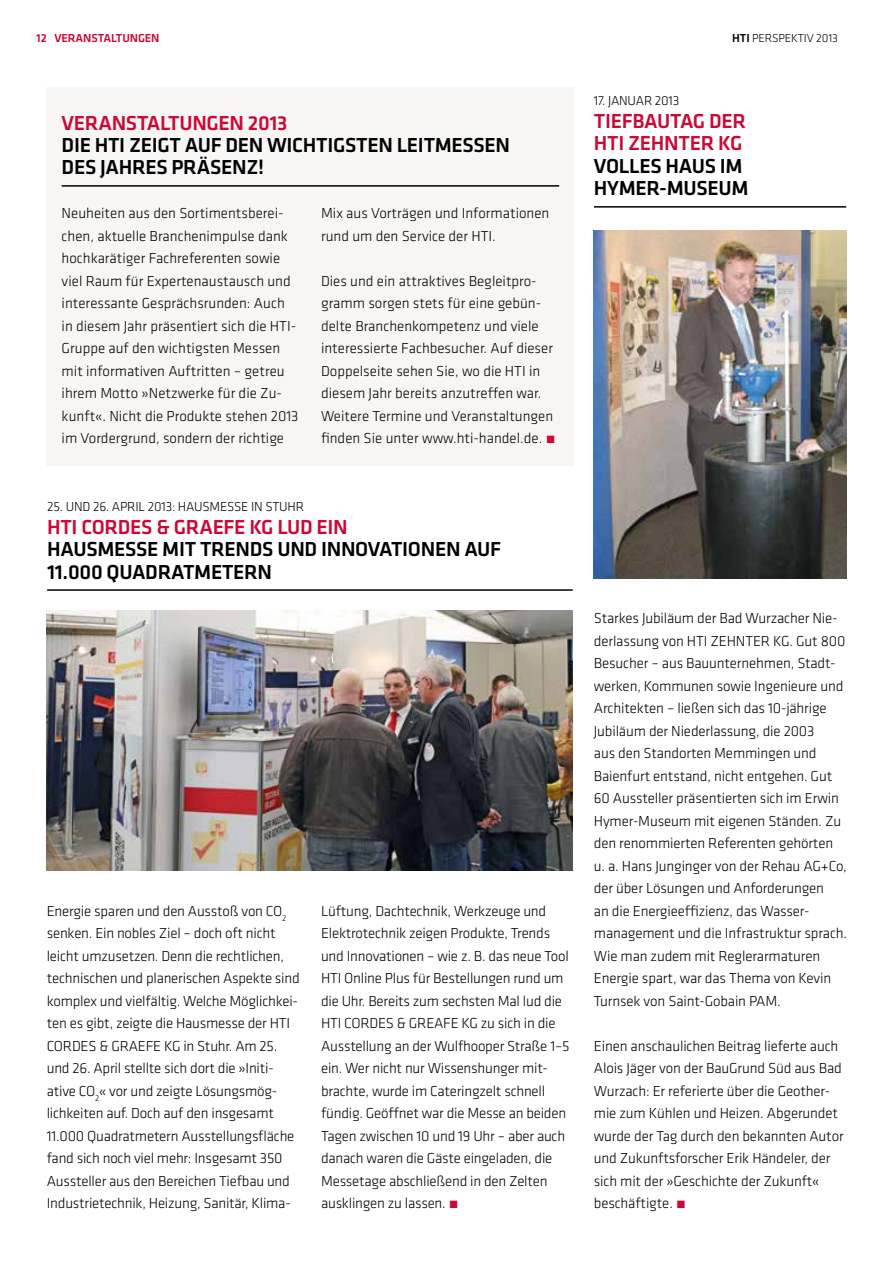
<style>
.page{position:relative;width:893px;height:1263px;background:#fff}
.page>*{position:absolute;margin:0;border:0;box-sizing:border-box;transform-origin:0 0}
.t1{font:500 21px/22.5px "GC Klavika";letter-spacing:-.015em;color:#000}
.t2{font:500 21px/22.5px "GC Klavika";letter-spacing:-.015em;color:#cc0935}
.t3{font:300 15px/22.5px "GC Klavika";letter-spacing:-.01em;color:#000}
.t4{font:300 13.5px "GC Klavika";letter-spacing:-.015em;color:#000}
.t5{font:500 12px "GC Klavika";letter-spacing:-.01em;color:#cc0935}
.t6{font:300 12px "GC Klavika";letter-spacing:-.01em;color:#000}
.s1{font-weight:500}
.s2{font-weight:500;color:#cc0935}
</style>
<div class="page">
<div style="left:47px;top:87px;width:527px;height:379px;background:#f7f6f4"></div>
<hr style="left:62px;top:185px;width:497px;height:2px;background:#000">
<hr style="left:594px;top:206px;width:252px;height:2px;background:#000">
<hr style="left:47px;top:589px;width:526px;height:2px;background:#000">
<img style="left:47px;top:610px;width:526px;height:261px">
<img style="left:594px;top:230px;width:252px;height:348px">
<p class="t5" style="left:36px;top:30px;width:125px">12 VERANSTALTUNGEN</p>
<p class="t6" style="left:732px;top:31px;width:107px"><span class="s1">HTI</span> PERSPEKTIV 2013</p>
<h1 class="t2" style="left:62px;top:111px;width:227px">VERANSTALTUNGEN 2013</h1>
<h1 class="t1" style="left:62px;top:133px;width:450px">DIE HTI ZEIGT AUF DEN WICHTIGSTEN LEITMESSEN<br>DES JAHRES PRÄSENZ!</h1>
<p class="t3" style="left:62px;top:202px;width:238px">Neuheiten aus den Sortimentsberei&shy;chen, aktuelle Branchenimpulse dank hochkarätiger Fachreferenten sowie viel Raum für Expertenaustausch und interessante Gesprächsrunden: Auch in diesem Jahr präsentiert sich die HTI-Gruppe auf den wichtigsten Messen mit informativen Auftritten – getreu ihrem Motto »Netzwerke für die Zu&shy;kunft«. N icht die Produkte stehen 2013 im Vordergrund, sondern der richtige</p>
<p class="t3" style="left:321px;top:202px;width:230px">Mix aus Vorträgen und Informationen rund um den Service der HTI.</p>
<p class="t3" style="left:321px;top:269px;width:236px">Dies und ein attraktives Begleitpro&shy;gramm sorgen stets für eine gebün&shy;delte Branchenkompetenz und viele interessierte Fachbesucher. Auf dieser Doppelseite sehen Sie, wo die HTI in diesem Jahr bereits anzutreffen war.<br>Weitere Termine und Veranstaltungen finden Sie unter www.hti-handel.de. <span class="s2">•</span></p>
<p class="t4" style="left:47px;top:498px;width:80px">25. und 26. April</p>
<p class="t4" style="left:148px;top:498px;width:47px">2013: Hausmesse</p>
<p class="t4" style="left:251px;top:498px;width:31px">In Stuhr</p>
<h1 class="t2" style="left:47px;top:515px;width:243px">HTI CORDES &amp; GRAEFE KG LUD</h1>
<h1 class="t2" style="left:317px;top:515px;width:33px">EIN</h1>
<h1 class="t1" style="left:47px;top:537px;width:456px">HAUSMESSE MIT TRENDS UND I NNOVATIONEN AUF<br>11.000 QUADRATMETERN</h1>
<p class="t3" style="left:47px;top:899px;width:254px">Energie sparen und den Ausstoß von CO<sub>2 </sub>senken. Ein nobles Ziel – doch oft nicht leicht umzusetzen. Denn die rechtlichen, technischen und planerischen Aspekte sind komplex und vielfältig. Welche Möglichkei&shy;ten es gibt, zeigte die Hausmesse der HTI Cordes</p>
<p class="t3" style="left:47px;top:1034px;width:249px;text-indent:117px">KG in Stuhr. Am 25. und 26. April stellte sich dort die »Initi&shy;ative CO<sub>2</sub>« vor und zeigte Lösungsmög&shy;lichkeiten auf. Doch auf den insgesamt 11.000 Quadratmetern Ausstellungsfläche fand sich noch viel mehr: Insgesamt 350<br>Aussteller aus den Bereichen Tiefbau und Industrietechnik, Heizung, Sanitär, Klima-</p>
<p class="t3" style="left:99px;top:1034px;width:30px">&amp; Graefe</p>
<p class="t3" style="left:321px;top:899px;width:249px">Lüftung, Dachtechnik, Werkzeuge und Elektrotechnik zeigen Produkte, Trends und Innovationen – wie z. B. das neue Tool HTI Online Plus für Bestellungen rund um die Uhr. Bereits zum sechsten Mal lud die HTI Cordes</p>
<p class="t3" style="left:321px;top:1012px;width:250px;text-indent:141px">KG zu sich in die Ausstellung an der Wulfhooper Straße 1–5 ein. Wer nicht nur Wissenshunger mit&shy;brachte, wurde im Cateringzelt schnell fündig. Geöffnet war die Messe an beiden Tagen zwischen 10 und 19 Uhr – aber auch danach waren die Gäste eingeladen, die Messetage abschließend in den Zelten ausklingen zu lassen. <span class="s2">•</span></p>
<p class="t3" style="left:397px;top:1012px;width:30px">&amp; Greafe</p>
<p class="t4" style="left:594px;top:93px;width:43px">17. Januar</p>
<p class="t4" style="left:655px;top:93px;width:26px">2013</p>
<h1 class="t2" style="left:594px;top:109px;width:154px">TIEFBAUTAG DER<br>HTI ZEHNTER KG</h1>
<h1 class="t1" style="left:594px;top:154px;width:156px">VOLLES HAUS IM<br>HYMER-MUSEUM</h1>
<p class="t3" style="left:594px;top:607px;width:255px">Starkes Jubiläum der Bad Wurzacher Nie&shy;derlassung von HTI ZEHNTER KG. Gut 800<br>Besucher – aus Bauunternehmen, Stadt&shy;werken, Kommunen sowie Ingenieure und Architekten – ließen sich das 10-jährige Jubiläum der Niederlassung, die 2003<br>aus den Standorten Memmingen und Baienfurt entstand, nicht entgehen. Gut 60 Aussteller präsentierten sich im Erwin Hymer-Museum mit eigenen Ständen. Zu den renommierten Referenten gehörten u. a. Hans Junginger von der Rehau AG+Co, der über Lösungen und Anforderungen<br>an die Energieeffizienz, das Wasser&shy;management und die Infrastruktur sprach.<br>Wie man zudem mit Reglerarmaturen Energie spart, war das Thema von Kevin Turnsek von Saint-Gobain PAM.</p>
<p class="t3" style="left:594px;top:1034px;width:251px">Einen anschaulichen Beitrag lieferte auch Alois Jäger von der BauGrund Süd aus Bad Wurzach: Er referierte über die Geother&shy;mie zum Kühlen und Heizen. Abgerundet wurde der Tag durch den bekannten Autor und Zukunftsforscher Erik Händeler, der sich mit der »Geschichte der Zukunft« beschäftigte. <span class="s2">•</span></p>
</div>
